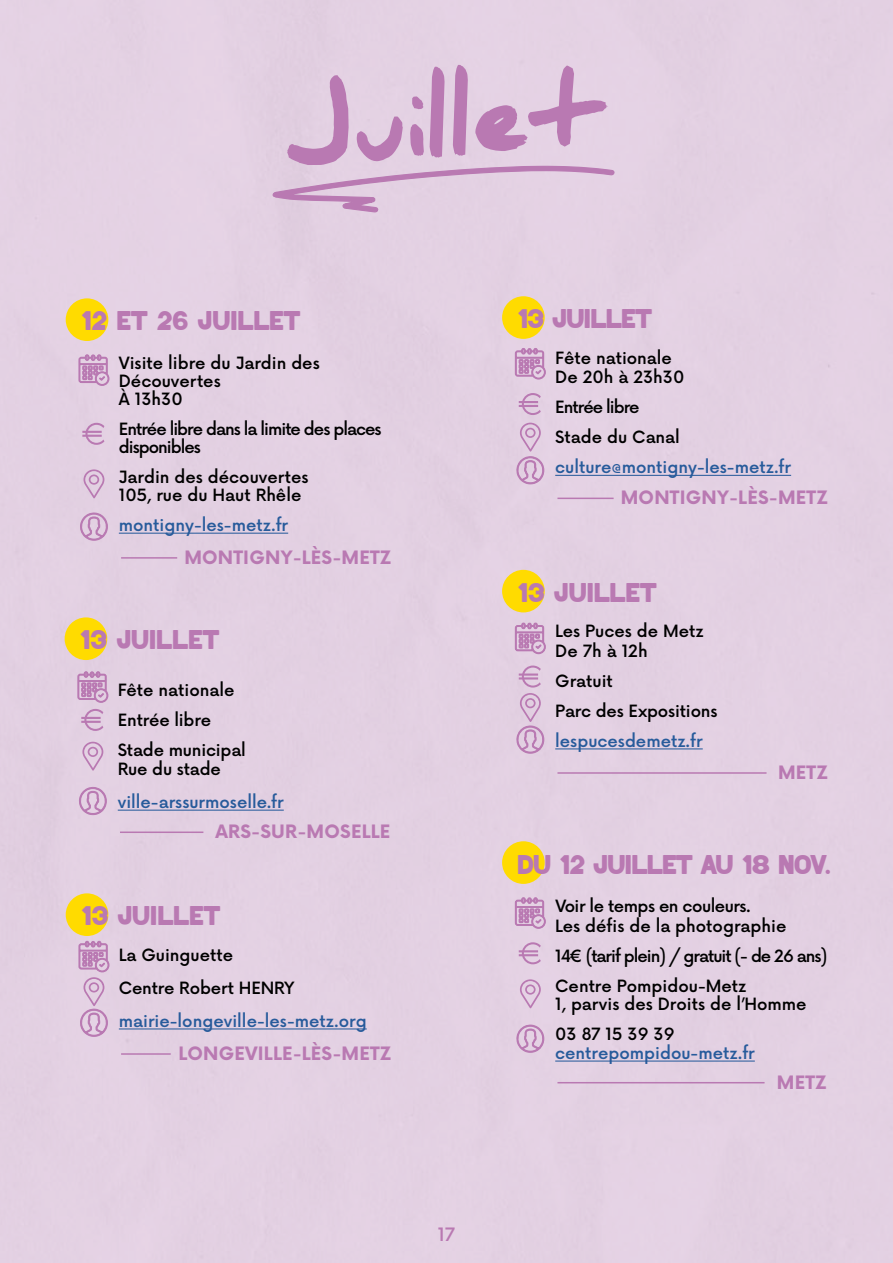
<style>
.page{position:relative;width:893px;height:1263px;background:#e3d1e3}
.page>*{position:absolute;margin:0;border:0;box-sizing:border-box;transform-origin:0 0}
.t1{font:900 96px "Daniel";color:#b979b2}
.t2{font:27px "Blizza";color:#b979b2}
.t3{font:27px "Blizza";letter-spacing:-.02em;color:#b979b2}
.t4{font:700 18px "Now Alt";letter-spacing:.01em;color:#b979b2}
.t5{font:500 18px "Now Alt";color:#b979b2}
.t6{font:500 16.5px/30px "Now Alt";color:#000}
.t7{font:500 16.5px "Now Alt";color:#275b9b}
.t8{font:500 16.5px/18px "Now Alt";letter-spacing:-.06em;color:#000}
.t9{font:500 16.5px/30px "Now Alt";letter-spacing:-.03em;color:#000}
</style>
<div class="page">
<svg style="left:272px;top:165px;width:343px;height:47px"></svg>
<hr style="left:119px;top:533px;width:169px;height:1px;background:#275b9b">
<svg style="left:84px;top:469px;width:20px;height:29px"></svg>
<svg style="left:79px;top:354px;width:30px;height:32px"></svg>
<svg style="left:80px;top:512px;width:28px;height:29px"></svg>
<hr style="left:121px;top:557px;width:56px;height:2px;background:#b979b2">
<svg style="left:82px;top:423px;width:22px;height:22px"></svg>
<div style="left:66px;top:298px;width:42px;height:43px;background:#ffdb00;border-radius:50%"></div>
<hr style="left:555px;top:748px;width:148px;height:1px;background:#275b9b">
<svg style="left:515px;top:623px;width:31px;height:31px"></svg>
<svg style="left:516px;top:693px;width:28px;height:61px"></svg>
<hr style="left:557px;top:772px;width:209px;height:2px;background:#b979b2">
<svg style="left:519px;top:665px;width:22px;height:22px"></svg>
<div style="left:502px;top:570px;width:43px;height:42px;background:#ffdb00;border-radius:50%"></div>
<hr style="left:555px;top:475px;width:236px;height:1px;background:#275b9b">
<svg style="left:515px;top:348px;width:31px;height:31px"></svg>
<svg style="left:516px;top:423px;width:28px;height:61px"></svg>
<hr style="left:557px;top:498px;width:57px;height:1px;background:#b979b2">
<svg style="left:519px;top:393px;width:22px;height:22px"></svg>
<div style="left:502px;top:296px;width:43px;height:43px;background:#ffdb00;border-radius:50%"></div>
<hr style="left:118px;top:810px;width:166px;height:1px;background:#275b9b">
<svg style="left:82px;top:742px;width:21px;height:29px"></svg>
<svg style="left:78px;top:671px;width:30px;height:32px"></svg>
<svg style="left:79px;top:787px;width:28px;height:28px"></svg>
<hr style="left:120px;top:831px;width:83px;height:2px;background:#b979b2">
<svg style="left:81px;top:709px;width:22px;height:22px"></svg>
<div style="left:65px;top:617px;width:42px;height:43px;background:#ffdb00;border-radius:50%"></div>
<hr style="left:119px;top:1028px;width:248px;height:1px;background:#275b9b">
<svg style="left:79px;top:941px;width:30px;height:96px"></svg>
<hr style="left:121px;top:1053px;width:50px;height:2px;background:#b979b2">
<div style="left:66px;top:893px;width:42px;height:43px;background:#ffdb00;border-radius:50%"></div>
<hr style="left:555px;top:1060px;width:200px;height:1px;background:#275b9b">
<svg style="left:520px;top:979px;width:21px;height:29px"></svg>
<svg style="left:515px;top:897px;width:31px;height:32px"></svg>
<svg style="left:516px;top:1024px;width:28px;height:29px"></svg>
<hr style="left:557px;top:1082px;width:208px;height:1px;background:#b979b2">
<svg style="left:519px;top:942px;width:22px;height:22px"></svg>
<div style="left:502px;top:841px;width:43px;height:43px;background:#ffdb00;border-radius:50%"></div>
<h1 class="t1" style="left:280px;top:79px;width:321px;rotate:-5deg">Juillet</h1>
<h2 class="t2" style="left:81px;top:306px;width:221px">12 ET 26 JUILLET</h2>
<p class="t6" style="left:119px;top:353px;width:202px;line-height:18px">Visite libre du Jardin des<br>Découvertes<br>À 13h30</p>
<p class="t8" style="left:119px;top:419px;width:264px">Entrée libre dans la limite des places disponibles</p>
<p class="t6" style="left:119px;top:467px;width:191px;line-height:18px">Jardin des découvertes<br>105, rue du Haut Rhêle</p>
<p class="t7" style="left:119px;top:512px;width:171px">montigny-les-metz.fr</p>
<p class="t4" style="left:184px;top:544px;width:209px">MONTIGNY-LÈS-METZ</p>
<h2 class="t2" style="left:80px;top:625px;width:141px">13 JUILLET</h2>
<p class="t6" style="left:118px;top:674px;width:130px">Fête nationale<br>Entrée libre<br>Stade municipal</p>
<p class="t6" style="left:118px;top:753px;width:105px">Rue du stade</p>
<p class="t7" style="left:118px;top:789px;width:167px">ville-arssurmoselle.fr</p>
<p class="t4" style="left:215px;top:818px;width:176px">ARS-SUR-MOSELLE</p>
<h2 class="t3" style="left:517px;top:304px;width:136px">13 JUILLET</h2>
<p class="t6" style="left:555px;top:347px;width:131px;line-height:19.5px">Fête nationale<br>De 20h à 23h30</p>
<p class="t9" style="left:555px;top:391px;width:126px">Entrée libre<br>Stade du Canal</p>
<p class="t7" style="left:555px;top:454px;width:237px">culture@montigny-les-metz.fr</p>
<p class="t4" style="left:621px;top:484px;width:209px">MONTIGNY-LÈS-METZ</p>
<h2 class="t2" style="left:517px;top:577px;width:141px">13 JUILLET</h2>
<p class="t6" style="left:555px;top:621px;width:150px;line-height:19.5px">Les Puces de Metz<br>De 7h à 12h</p>
<p class="t6" style="left:555px;top:665px;width:164px">Gratuit<br>Parc des Expositions</p>
<p class="t7" style="left:555px;top:728px;width:149px">lespucesdemetz.fr</p>
<p class="t4" style="left:778px;top:759px;width:51px">METZ</p>
<h2 class="t3" style="left:517px;top:850px;width:315px">DU 12 JUILLET AU 18 NOV.</h2>
<h2 class="t2" style="left:81px;top:901px;width:141px">13 JUILLET</h2>
<p class="t6" style="left:555px;top:895px;width:233px;line-height:19.5px">Voir le temps en couleurs.<br>Les défis de la photographie</p>
<p class="t8" style="left:555px;top:939px;width:274px;line-height:30px">14€ (tarif plein) / gratuit (- de 26 ans)<br>Centre Pompidou-Metz</p>
<p class="t6" style="left:555px;top:987px;width:253px">1, parvis des Droits de l’Homme<br>03 87 15 39 39</p>
<p class="t7" style="left:555px;top:1040px;width:201px">centrepompidou-metz.fr</p>
<p class="t4" style="left:777px;top:1069px;width:51px">METZ</p>
<p class="t6" style="left:119px;top:937px;width:177px;line-height:33px">La Guinguette<br>Centre Robert HENRY</p>
<p class="t7" style="left:119px;top:1008px;width:249px">mairie-longeville-les-metz.org</p>
<p class="t4" style="left:178px;top:1040px;width:215px">LONGEVILLE-LÈS-METZ</p>
<p class="t5" style="left:438px;top:1220px;width:19px">17</p>
</div>
